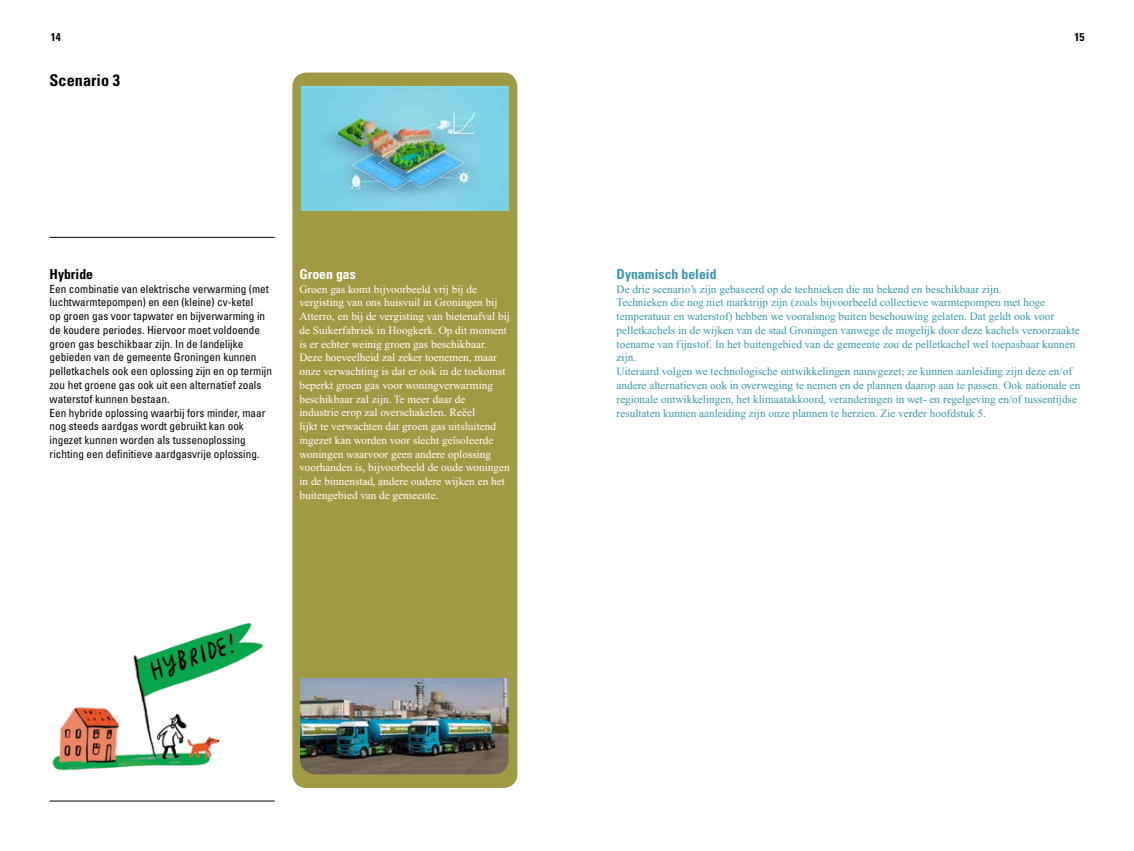
<style>
.page{position:relative;width:1134px;height:851px;background:#fff}
.page>*{position:absolute;margin:0;border:0;box-sizing:border-box;transform-origin:0 0}
.t1{font:700 condensed 16.25px "Univers";color:#000}
.t2{font:700 condensed 13.75px "Univers";color:#3a97ab}
.t3{font:700 condensed 13.75px "Univers";color:#fff}
.t4{font:700 condensed 13.75px "Univers";color:#000}
.t5{font:11.25px/13.8px "Times New Roman";color:#3a97ab}
.t6{font:11.25px/13.8px "Times New Roman";color:#fff}
.t7{font:condensed 11.25px/13.8px "Univers";color:#000}
.t8{font:700 condensed 11.25px "Univers";color:#000}
</style>
<div class="page">
<div style="left:292px;top:73px;width:225px;height:715px;background:#a19a44;border-radius:14px"></div>
<hr style="left:50px;top:237px;width:225px;height:1px;background:#000">
<img style="left:300px;top:678px;width:209px;height:96px">
<img style="left:301px;top:86px;width:208px;height:124px">
<img style="left:52px;top:623px;width:212px;height:148px">
<hr style="left:50px;top:800px;width:225px;height:1px;background:#000">
<p class="t8" style="left:51px;top:31px;width:11px">14</p>
<p class="t8" style="left:1074px;top:31px;width:11px">15</p>
<h1 class="t1" style="left:50px;top:71px;width:72px">Scenario 3</h1>
<p class="t4" style="left:50px;top:265px;width:45px">Hybride</p>
<p class="t7" style="left:50px;top:281px;width:224px">Een combinatie van elektrische verwarming (met luchtwarmtepompen) en een (kleine) cv-ketel<br>op groen gas voor tapwater en bijverwarming in de koudere periodes. Hiervoor moet voldoende groen gas beschikbaar zijn. In de landelijke gebieden van de gemeente Groningen kunnen pelletkachels ook een oplossing zijn en op termijn zou het groene gas ook uit een alternatief zoals waterstof kunnen bestaan.<br>Een hybride oplossing waarbij fors minder, maar nog steeds aardgas wordt gebruikt kan ook ingezet kunnen worden als tussenoplossing richting een definitieve aardgasvrije oplossing.</p>
<p class="t3" style="left:299px;top:265px;width:58px">Groen gas</p>
<p class="t6" style="left:299px;top:282px;width:212px">Groen gas komt bijvoorbeeld vrij bij de vergisting van ons huisvuil in Groningen bij Atterro, en bij de vergisting van bietenafval bij de Suikerfabriek in Hoogkerk. Op dit moment is er echter weinig groen gas beschikbaar.<br>Deze hoeveelheid zal zeker toenemen, maar onze verwachting is dat er ook in de toekomst beperkt groen gas voor woningverwarming beschikbaar zal zijn. Te meer daar de<br>industrie erop zal overschakelen. Reëel<br>lijkt te verwachten dat groen gas uitsluitend ingezet kan worden voor slecht geïsoleerde woningen waarvoor geen andere oplossing voorhanden is, bijvoorbeeld de oude woningen in de binnenstad, andere oudere wijken en het buitengebied van de gemeente.</p>
<p class="t2" style="left:617px;top:265px;width:102px">Dynamisch beleid</p>
<p class="t5" style="left:617px;top:282px;width:465px">De drie scenario’s zijn gebaseerd op de technieken die nu bekend en beschikbaar zijn.<br>Technieken die nog niet marktrijp zijn (zoals bijvoorbeeld collectieve warmtepompen met hoge temperatuur en waterstof) hebben we vooralsnog buiten beschouwing gelaten. Dat geldt ook voor pelletkachels in de wijken van de stad Groningen vanwege de mogelijk door deze kachels veroorzaakte toename van fijnstof. In het buitengebied van de gemeente zou de pelletkachel wel toepasbaar kunnen zijn.<br>Uiteraard volgen we technologische ontwikkelingen nauwgezet; ze kunnen aanleiding zijn deze en/of andere alternatieven ook in overweging te nemen en de plannen daarop aan te passen. Ook nationale en regionale ontwikkelingen, het klimaatakkoord, veranderingen in wet- en regelgeving en/of tussentijdse resultaten kunnen aanleiding zijn onze plannen te herzien. Zie verder hoofdstuk 5.</p>
</div>
